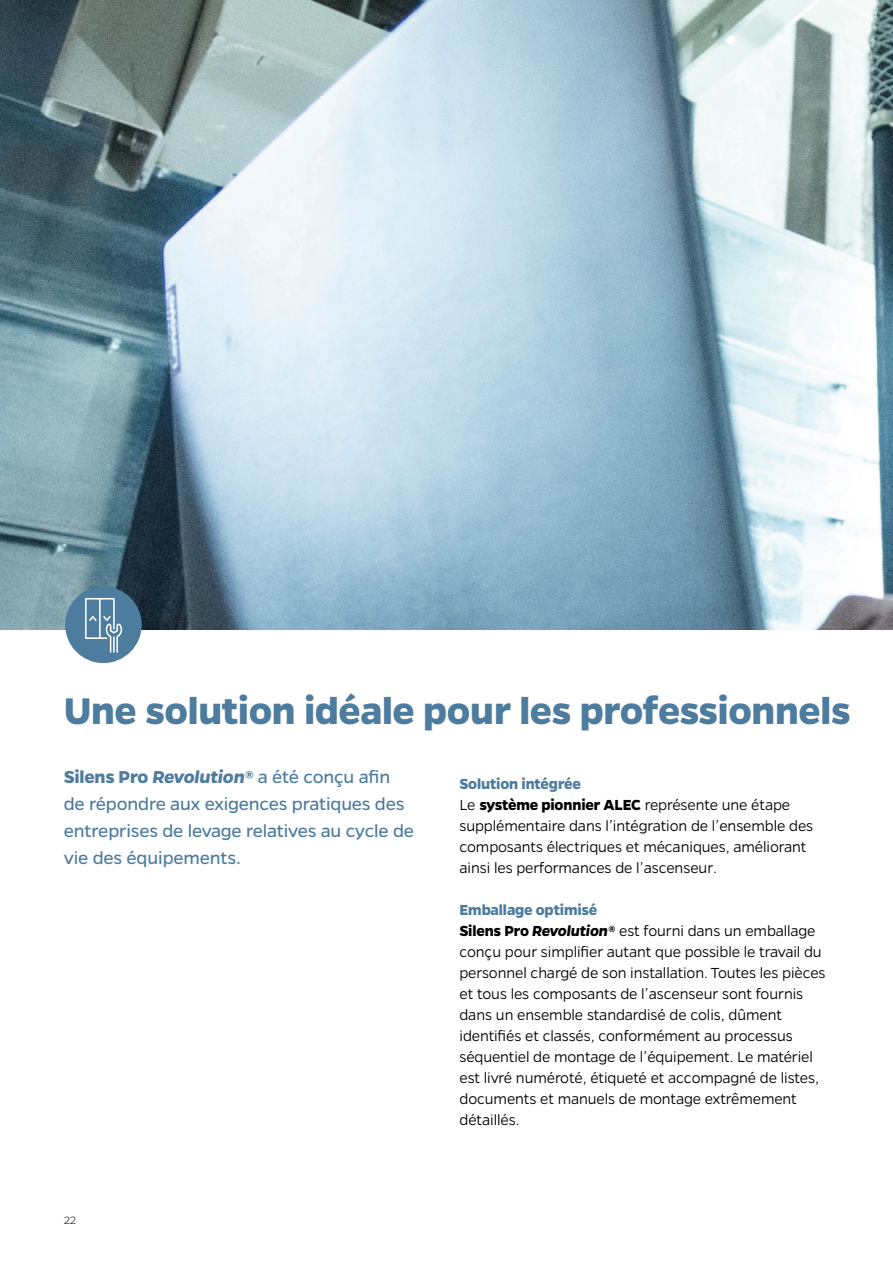
<style>
.page{position:relative;width:893px;height:1263px;background:#fff}
.page>*{position:absolute;margin:0;border:0;box-sizing:border-box;transform-origin:0 0}
.t1{font:700 42px "Gentona";letter-spacing:-.01em;color:#4d7c9e}
.t2{font:19.5px/27px "Gentona";letter-spacing:-.01em;color:#4d7c9e}
.t3{font:300 16.5px/21px "Gentona";letter-spacing:-.01em;color:#000}
.t4{font:300 12px "Gentona";color:#333e47}
.s1{font-weight:700}
.s2{font-weight:700;font-style:italic}
.s3{font-weight:700;color:#4d7c9e}
</style>
<div class="page">
<img style="left:0;top:0;width:893px;height:629px">
<div style="left:65px;top:586px;width:77px;height:77px;background:#4d7c9e;border-radius:50%"></div>
<svg style="left:85px;top:598px;width:37px;height:55px"></svg>
<h1 class="t1" style="left:64px;top:687px;width:789px">Une solution idéale pour les professionnels</h1>
<p class="t2" style="left:64px;top:763px;width:352px"><span class="s1">Silens Pro</span> <span class="s2">Revolution</span><span class="s1">®</span> a été conçu afin de répondre aux exigences pratiques des entreprises de levage relatives au cycle de vie des équipements.</p>
<p class="t4" style="left:64px;top:1214px;width:14px">22</p>
<p class="t3" style="left:459px;top:773px;width:355px"><span class="s3">Solution intégrée<br></span>Le <span class="s1">système pionnier ALEC</span> représente une étape supplémentaire dans l’intégration de l’ensemble des composants électriques et mécaniques, améliorant ainsi les performances de l’ascenseur.</p>
<p class="t3" style="left:459px;top:899px;width:368px"><span class="s3">Emballage optimisé<br></span><span class="s1">Silens Pro</span> <span class="s2">Revolution®</span> est fourni dans un emballage conçu pour simplifier autant que possible le travail du personnel chargé de son installation. Toutes les pièces et tous les composants de l’ascenseur sont fournis dans un ensemble standardisé de colis, dûment identifiés et classés, conformément au processus séquentiel de montage de l’équipement. Le matériel est livré numéroté, étiqueté et accompagné de listes, documents et manuels de montage extrêmement détaillés.</p>
</div>
